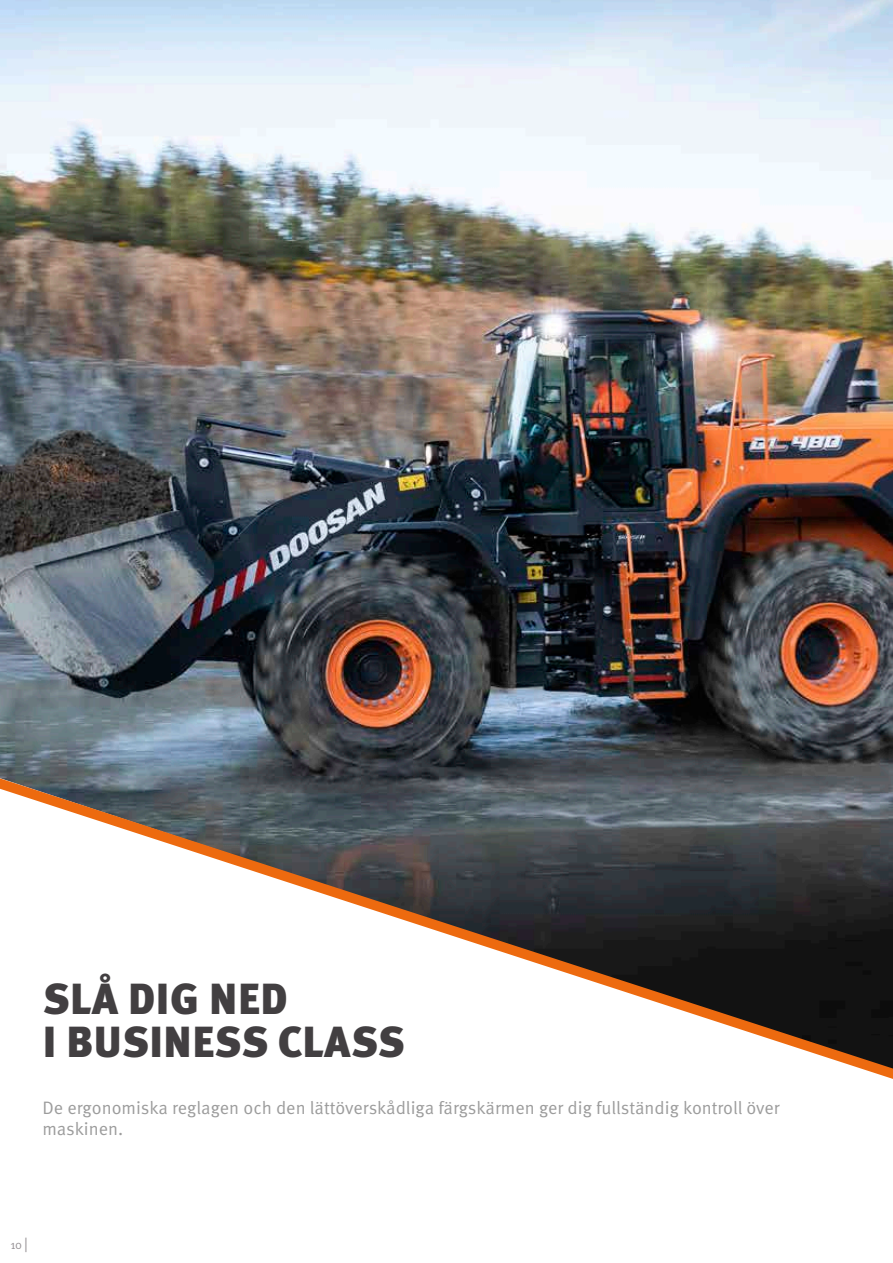
<style>
.page{position:relative;width:893px;height:1263px;background:#fff}
.page>*{position:absolute;margin:0;border:0;box-sizing:border-box;transform-origin:0 0}
.t1{font:900 43.5px/43.5px "Meta Pro";letter-spacing:.01em;color:#423f41}
.t2{font:18px/21.6px "Meta Pro Norm";color:#9c9c9c}
.t3{font:12px "Meta Pro Norm";color:#979296}
.s1{font-size:15px}
</style>
<div class="page">
<img style="left:0;top:0;width:893px;height:778px">
<svg style="left:0;top:778px;width:893px;height:301px"></svg>
<h1 class="t1" style="left:43px;top:975px;width:364px">SLÅ DIG NED<br>I BUSINESS CLASS</h1>
<p class="t2" style="left:43px;top:1095px;width:739px">De ergonomiska reglagen och den lättöverskådliga färgskärmen ger dig fullständig kontroll över maskinen.</p>
<p class="t3" style="left:10px;top:1235px;width:19px">10 <span class="s1">|</span></p>
</div>
